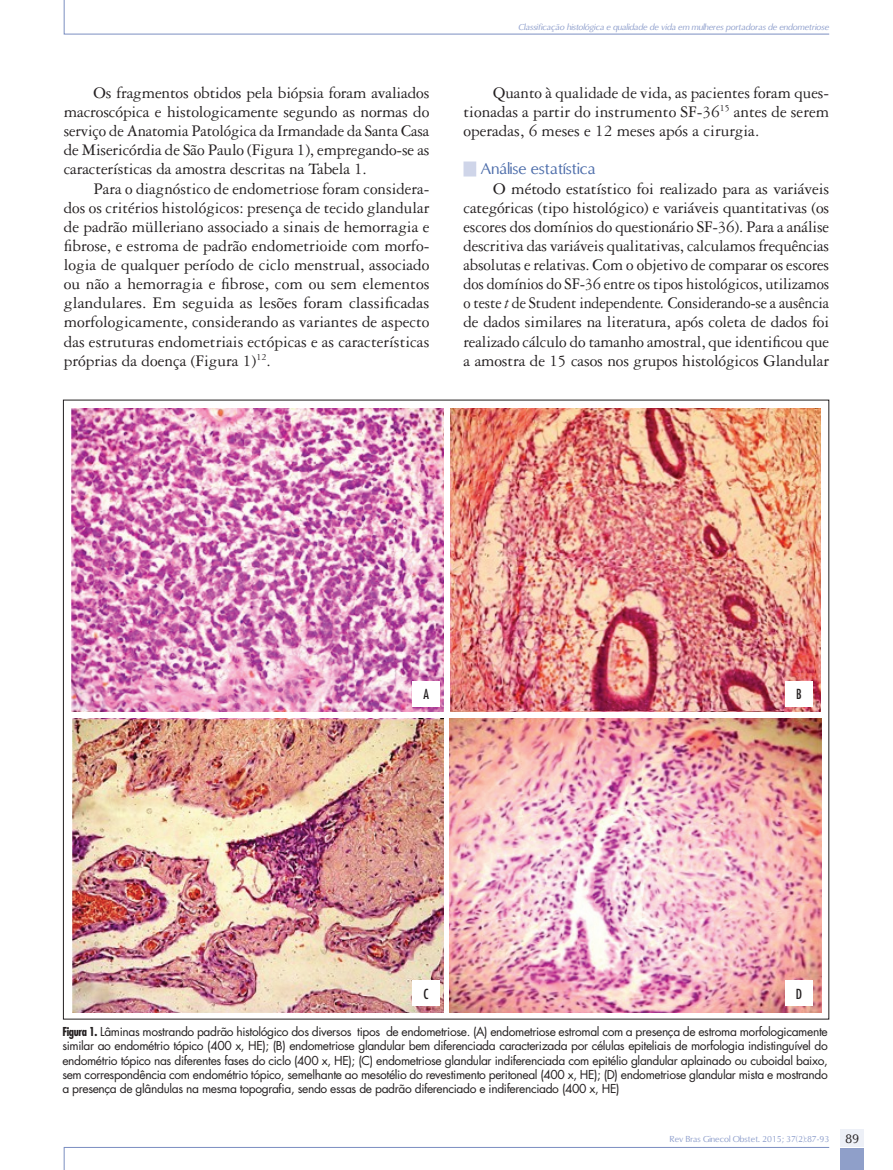
<style>
.page{position:relative;width:893px;height:1170px;background:#fff}
.page>*{position:absolute;margin:0;border:0;box-sizing:border-box;transform-origin:0 0}
._08_0_texto{font:17.25px/19.2px "Garamond 3 LT Std";letter-spacing:-.01em;color:#231f20;text-align:justify}
._09_1_sub2{font:15px "Omni";color:#4d6daa}
._10_1_tabela_título{font:condensed 13.5px "Futura Std";color:#231f20}
._10_0_figura_título{font:12px/14.4px "Futura Std";letter-spacing:-.03em;color:#231f20;text-align:justify}
.t1{font:12px "Omni";color:#231f20}
._12_0_cabeçalho_títu{font:italic 8.25px "Omni";color:#90a0cd}
.t2{font:8.25px "Omni";color:#90a0cd}
.s1{font-style:italic}
.s2{font-weight:700;font-stretch:condensed}
</style>
<div class="page">
<svg style="left:63px;top:1147px;width:767px;height:22px"></svg>
<div style="left:840px;top:1148px;width:24px;height:21px;background:#8f9fc9"></div>
<div style="left:840px;top:1128px;width:24px;height:17px;background:#edf0f7"></div>
<svg style="left:63px;top:0;width:767px;height:35px"></svg>
<div style="left:463px;top:161px;width:13px;height:15px;background:#cfd5e9"></div>
<img style="left:71px;top:408px;width:372px;height:303px">
<img style="left:72px;top:718px;width:371px;height:294px">
<img style="left:450px;top:408px;width:371px;height:303px">
<img style="left:450px;top:718px;width:372px;height:294px">
<div style="left:412px;top:680px;width:28px;height:26px;background:#fff"></div>
<div style="left:412px;top:980px;width:28px;height:26px;background:#fff"></div>
<div style="left:785px;top:680px;width:28px;height:26px;background:#fff"></div>
<div style="left:785px;top:980px;width:28px;height:26px;background:#fff"></div>
<p class="_08_0_texto" style="left:64px;top:83px;width:367px;text-indent:30px">Os fragmentos obtidos pela biópsia foram avaliados macroscópica e histologicamente segundo as normas do serviço de Anatomia Patológica da Irmandade da Santa Casa de Misericórdia de São Paulo (Figura 1), empregando-se as características da amostra descritas na Tabela 1.</p>
<p class="_08_0_texto" style="left:64px;top:179px;width:367px;text-indent:30px">Para o diagnóstico de endometriose foram considera&shy;dos os critérios histológicos: presença de tecido glandular de padrão mülleriano associado a sinais de hemorragia e fibrose, e estroma de padrão endometrioide com morfo&shy;logia de qualquer período de ciclo menstrual, associado ou não a hemorragia e fibrose, com ou sem elementos glandulares. Em seguida as lesões foram classificadas morfologicamente, considerando as variantes de aspecto das estruturas endometriais ectópicas e as características próprias da doença (Figura 1)<sup>12</sup>.</p>
<p class="_12_0_cabeçalho_títu" style="left:518px;top:21px;width:312px">Classificação histológica e qualidade de vida em mulheres portadoras de endometriose</p>
<p class="_08_0_texto" style="left:463px;top:83px;width:367px;text-indent:30px">Quanto à qualidade de vida, as pacientes foram ques&shy;tionadas a partir do instrumento SF-36<sup>15</sup> antes de serem operadas, 6 meses e 12 meses após a cirurgia.</p>
<p class="_09_1_sub2" style="left:480px;top:159px;width:117px">Análise estatística</p>
<p class="_08_0_texto" style="left:463px;top:179px;width:367px;text-indent:30px">O método estatístico foi realizado para as variáveis categóricas (tipo histológico) e variáveis quantitativas (os escores dos domínios do questionário SF-36). Para a análise descritiva das variáveis qualitativas, calculamos frequências absolutas e relativas. Com o objetivo de comparar os escores dos domínios do SF-36 entre os tipos histológicos, utilizamos o teste <span class="s1">t</span> de Student independente<span class="s1">.</span> Considerando-se a ausência de dados similares na literatura, após coleta de dados foi realizado cálculo do tamanho amostral, que identificou que a amostra de 15 casos nos grupos histológicos Glandular</p>
<p class="_10_1_tabela_título" style="left:423px;top:686px;width:7px">A</p>
<p class="_10_1_tabela_título" style="left:424px;top:985px;width:6px">C</p>
<p class="_10_1_tabela_título" style="left:796px;top:686px;width:7px">B</p>
<p class="_10_1_tabela_título" style="left:796px;top:985px;width:8px">D</p>
<p class="_10_0_figura_título" style="left:62px;top:1024px;width:767px"><span class="s2">Figura 1.</span> Lâminas mostrando padrão histológico dos diversos tipos de endometriose. (A) endometriose estromal com a presença de estroma morfologicamente similar ao endométrio tópico (400 x, HE); (B) endometriose glandular bem diferenciada caracterizada por células epiteliais de morfologia indistinguível do endométrio tópico nas diferentes fases do ciclo (400 x, HE); (C) endometriose glandular indiferenciada com epitélio glandular aplainado ou cuboidal baixo, sem correspondência com endométrio tópico, semelhante ao mesotélio do revestimento peritoneal (400 x, HE); (D) endometriose glandular mista e mostrando a presença de glândulas na mesma topografia, sendo essas de padrão diferenciado e indiferenciado (400 x, HE)</p>
<p class="t2" style="left:670px;top:1133px;width:161px">Rev Bras Ginecol Obstet. 2015; 37(2):87-93</p>
<p class="t1" style="left:845px;top:1130px;width:16px">89</p>
</div>
